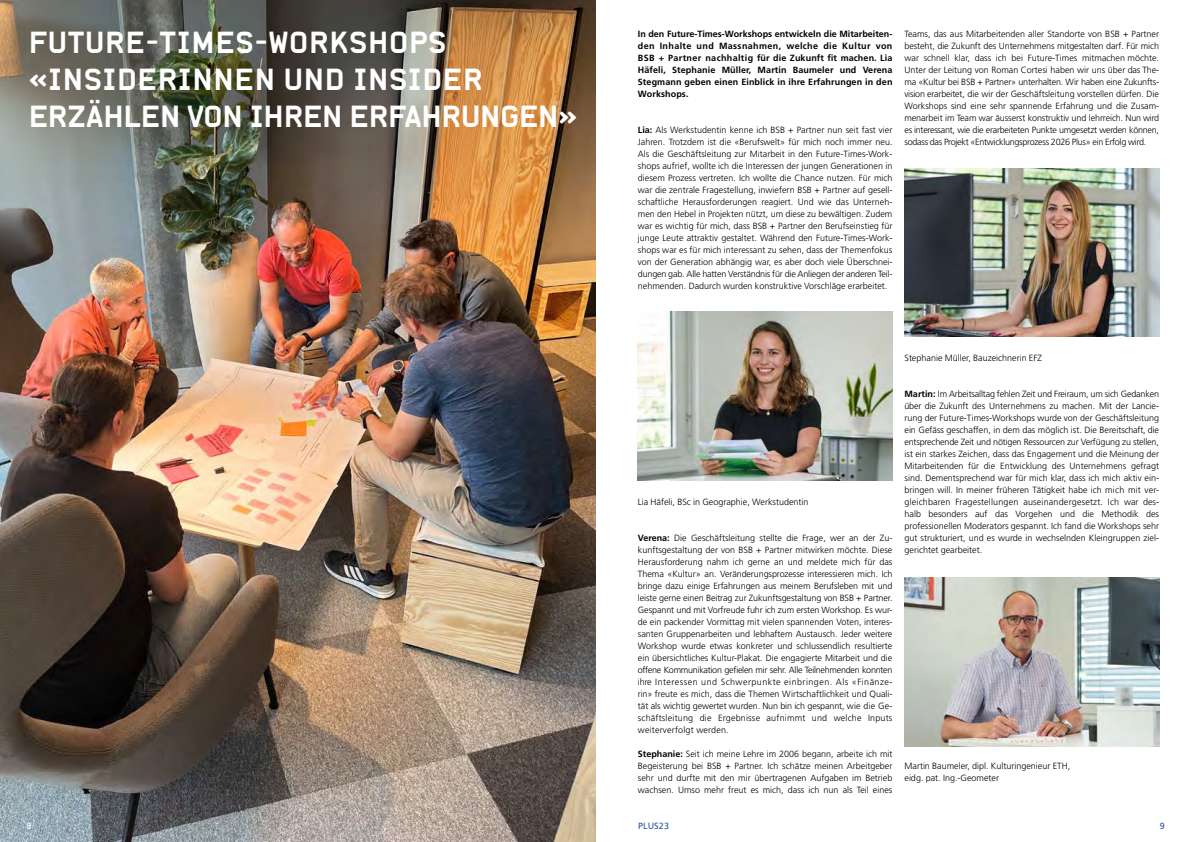
<style>
.page{position:relative;width:1191px;height:842px;background:#fff}
.page>*{position:absolute;margin:0;border:0;box-sizing:border-box;transform-origin:0 0}
.t1{font:700 30px/37px "Alpha Headline Pro";color:#fff}
.t2{font:300 9px/12px "Frutiger LT Pro";color:#000;text-align:justify}
.t3{font:700 9px/12px "Frutiger LT Pro";letter-spacing:.01em;color:#000;text-align:justify}
.t4{font:9px "Frutiger LT Pro";letter-spacing:.01em;color:#2b55a5}
.t5{font:9px "Frutiger LT Pro";color:#fff}
.s1{font-weight:700}
</style>
<div class="page">
<img style="left:0;top:0;width:595px;height:842px">
<img style="left:638px;top:312px;width:254px;height:169px">
<img style="left:904px;top:168px;width:255px;height:169px">
<img style="left:904px;top:577px;width:255px;height:169px">
<h1 class="t1" style="left:28px;top:23px;width:551px">FUTURE-TIMES-WORKSHOPS «INSIDERINNEN UND INSIDER<br>ERZÄHLEN VON IHREN ERFAHRUNGEN»</h1>
<p class="t5" style="left:27px;top:820px;width:7px">8</p>
<p class="t3" style="left:638px;top:28px;width:256px">In den Future-Times-Workshops entwickeln die Mitarbeiten&shy;den Inhalte und Massnahmen, welche die Kultur von BSB + Partner nachhaltig für die Zukunft fit machen. Lia Häfeli, Stephanie Müller, Martin Baumeler und Verena Stegmann geben einen Einblick in ihre Erfahrungen in den Workshops.</p>
<p class="t2" style="left:638px;top:124px;width:256px"><span class="s1">Lia:</span> Als Werkstudentin kenne ich BSB + Partner nun seit fast vier Jahren. Trotzdem ist die «Berufswelt» für mich noch immer neu.<br>Als die Geschäftsleitung zur Mitarbeit in den Future-Times-Work&shy;shops aufrief, wollte ich die Interessen der jungen Generationen in diesem Prozess vertreten. Ich wollte die Chance nutzen. Für mich war die zentrale Fragestellung, inwiefern BSB + Partner auf gesell&shy;schaftliche Herausforderungen reagiert. Und wie das Unterneh&shy;men den Hebel in Projekten nützt, um diese zu bewältigen. Zudem war es wichtig für mich, dass BSB + Partner den Berufseinstieg für junge Leute attraktiv gestaltet. Während den Future-Times-Work&shy;shops war es für mich interessant zu sehen, dass der Themenfokus von der Generation abhängig war, es aber doch viele Überschnei&shy;dungen gab. Alle hatten Verständnis für die Anliegen der anderen Teil&shy;nehmenden. Dadurch wurden konstruktive Vorschläge erarbeitet.</p>
<p class="t2" style="left:904px;top:28px;width:256px">Teams, das aus Mitarbeitenden aller Standorte von BSB + Partner besteht, die Zukunft des Unternehmens mitgestalten darf. Für mich war schnell klar, dass ich bei Future-Times mitmachen möchte.<br>Unter der Leitung von Roman Cortesi haben wir uns über das The&shy;ma «Kultur bei BSB + Partner» unterhalten. Wir haben eine Zukunfts&shy;vision erarbeitet, die wir der Geschäftsleitung vorstellen dürfen. Die Workshops sind eine sehr spannende Erfahrung und die Zusam&shy;menarbeit im Team war äusserst konstruktiv und lehrreich. Nun wird es interessant, wie die erarbeiteten Punkte umgesetzt werden können, sodass das Projekt «Entwicklungsprozess 2026 Plus» ein Erfolg wird.</p>
<p class="t2" style="left:638px;top:496px;width:172px">Lia Häfeli, BSc in Geographie, Werkstudentin</p>
<p class="t2" style="left:638px;top:532px;width:256px"><span class="s1">Verena:</span> Die Geschäftsleitung stellte die Frage, wer an der Zu&shy;kunftsgestaltung der von BSB + Partner mitwirken möchte. Diese Herausforderung nahm ich gerne an und meldete mich für das Thema «Kultur» an. Veränderungsprozesse interessieren mich. Ich bringe dazu einige Erfahrungen aus meinem Berufsleben mit und leiste gerne einen Beitrag zur Zukunftsgestaltung von BSB + Partner.<br>Gespannt und mit Vorfreude fuhr ich zum ersten Workshop. Es wur&shy;de ein packender Vormittag mit vielen spannenden Voten, interes&shy;santen Gruppenarbeiten und lebhaftem Austausch. Jeder weitere Workshop wurde etwas konkreter und schlussendlich resultierte ein übersichtliches Kultur-Plakat. Die engagierte Mitarbeit und die offene Kommunikation gefielen mir sehr. Alle Teilnehmenden konnten ihre Interessen und Schwerpunkte einbringen. Als «Finänze&shy;rin» freute es mich, dass die Themen Wirtschaftlichkeit und Quali&shy;tät als wichtig gewertet wurden. Nun bin ich gespannt, wie die Ge&shy;schäftsleitung die Ergebnisse aufnimmt und welche Inputs weiterverfolgt werden.</p>
<p class="t2" style="left:638px;top:748px;width:256px"><span class="s1">Stephanie:</span> Seit ich meine Lehre im 2006 begann, arbeite ich mit Begeisterung bei BSB + Partner. Ich schätze meinen Arbeitgeber sehr und durfte mit den mir übertragenen Aufgaben im Betrieb wachsen. Umso mehr freut es mich, dass ich nun als Teil eines</p>
<p class="t2" style="left:904px;top:352px;width:139px">Stephanie Müller, Bauzeichnerin EFZ</p>
<p class="t2" style="left:904px;top:388px;width:256px"><span class="s1">Martin:</span> Im Arbeitsalltag fehlen Zeit und Freiraum, um sich Gedanken über die Zukunft des Unternehmens zu machen. Mit der Lancie&shy;rung der Future-Times-Workshops wurde von der Geschäftsleitung ein Gefäss geschaffen, in dem das möglich ist. Die Bereitschaft, die entsprechende Zeit und nötigen Ressourcen zur Verfügung zu stellen, ist ein starkes Zeichen, dass das Engagement und die Meinung der Mitarbeitenden für die Entwicklung des Unternehmens gefragt sind. Dementsprechend war für mich klar, dass ich mich aktiv ein&shy;bringen will. In meiner früheren Tätigkeit habe ich mich mit ver&shy;gleichbaren Fragestellungen auseinandergesetzt. Ich war des&shy;halb besonders auf das Vorgehen und die Methodik des professionellen Moderators gespannt. Ich fand die Workshops sehr gut strukturiert, und es wurde in wechselnden Kleingruppen ziel&shy;gerichtet gearbeitet.</p>
<p class="t2" style="left:904px;top:760px;width:167px">Martin Baumeler, dipl. Kulturingenieur ETH, eidg. pat. Ing.-Geometer</p>
<p class="t4" style="left:638px;top:820px;width:32px">PLUS23</p>
<p class="t4" style="left:1159px;top:820px;width:7px">9</p>
</div>
